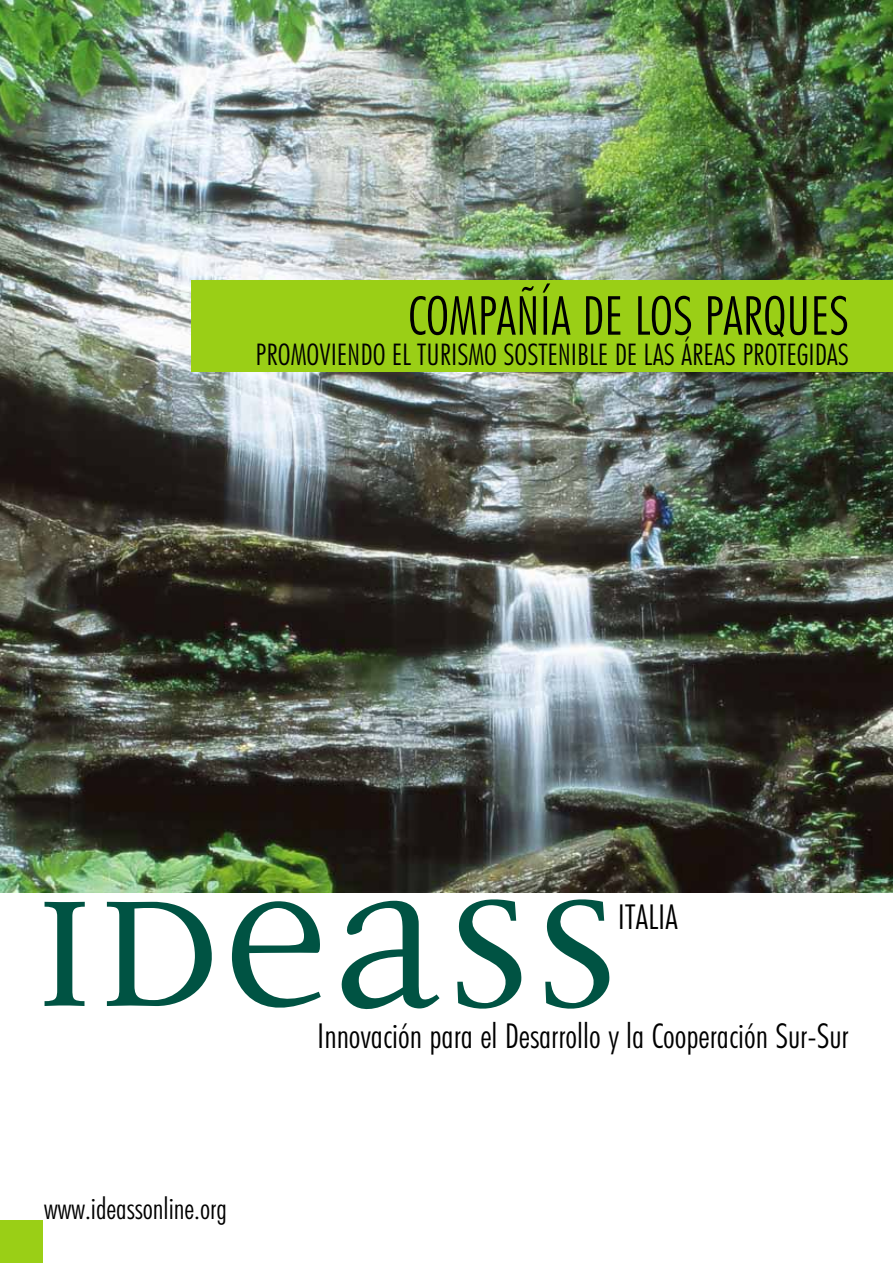
<style>
.page{position:relative;width:893px;height:1263px;background:#fff}
.page>*{position:absolute;margin:0;border:0;box-sizing:border-box;transform-origin:0 0}
.t1{font:270px "Disturbance";color:#005343}
.t2{font:300 condensed 54px "Futura BT";color:#000}
.t3{font:300 condensed 34.5px "Futura BT";color:#000}
.t4{font:300 condensed 30px "Futura BT";color:#000}
</style>
<div class="page">
<img style="left:0;top:0;width:893px;height:893px">
<div style="left:0;top:1220px;width:42px;height:43px;background:#9acf16"></div>
<div style="left:191px;top:281px;width:702px;height:91px;background:#9acf16"></div>
<h2 class="t2" style="left:408px;top:292px;width:442px">COMPAÑÍA DE LOS PARQUES</h2>
<p class="t4" style="left:255px;top:341px;width:595px">PROMOVIENDO EL TURISMO SOSTENIBLE DE LAS ÁREAS PROTEGIDAS</p>
<h1 class="t1" style="left:33px;top:755px;width:589px">IDEASS</h1>
<p class="t3" style="left:618px;top:902px;width:61px">ITALIA</p>
<p class="t3" style="left:317px;top:1021px;width:533px">Innovación para el Desarrollo y la Cooperación Sur-Sur</p>
<p class="t4" style="left:44px;top:1196px;width:185px">www.ideassonline.org</p>
</div>
